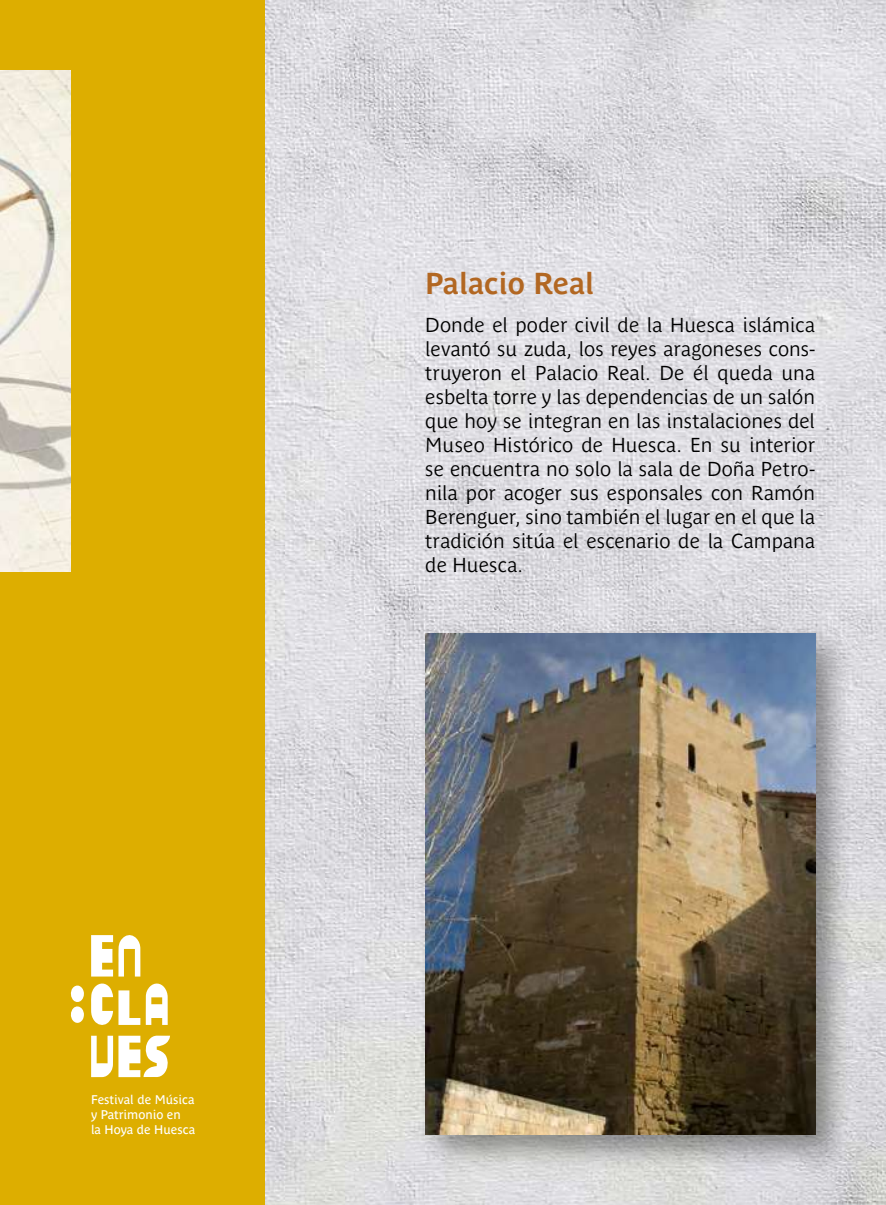
<style>
.page{position:relative;width:886px;height:1205px;background:#fff}
.page>*{position:absolute;margin:0;border:0;box-sizing:border-box;transform-origin:0 0}
.t1{font:700 30px "Parisine Plus Std Gris";color:#b26722}
.t2{font:20px/24px "Parisine Plus Std Gris";color:#000;text-align:justify}
.t3{font:12.5px/15px "Parisine Plus Std";color:#fff}
</style>
<div class="page">
<div style="left:0;top:0;width:418px;height:1205px;background:#ddae00"></div>
<img style="left:266px;top:0;width:620px;height:1205px">
<img style="left:0;top:71px;width:71px;height:501px">
<div style="left:417px;top:625px;width:436px;height:548px;background:#000;opacity:.38"></div>
<img style="left:425px;top:633px;width:390px;height:501px">
<svg style="left:146px;top:983px;width:22px;height:42px"></svg>
<svg style="left:91px;top:935px;width:49px;height:41px"></svg>
<svg style="left:91px;top:983px;width:49px;height:42px"></svg>
<svg style="left:91px;top:1035px;width:79px;height:42px"></svg>
<svg style="left:70px;top:985px;width:14px;height:38px"></svg>
<p class="t3" style="left:91px;top:1092px;width:106px">Festival de Música y Patrimonio en<br>la Hoya de Huesca</p>
<h1 class="t1" style="left:425px;top:266px;width:170px">Palacio Real</h1>
<p class="t2" style="left:425px;top:313px;width:391px">Donde el poder civil de la Huesca islámica levantó su zuda, los reyes aragoneses cons&shy;truyeron el Palacio Real. De él queda una esbelta torre y las dependencias de un salón que hoy se integran en las instalaciones del Museo Histórico de Huesca. En su interior se encuentra no solo la sala de Doña Petro&shy;nila por acoger sus esponsales con Ramón Berenguer, sino también el lugar en el que la tradición sitúa el escenario de la Campana de Huesca.</p>
</div>
